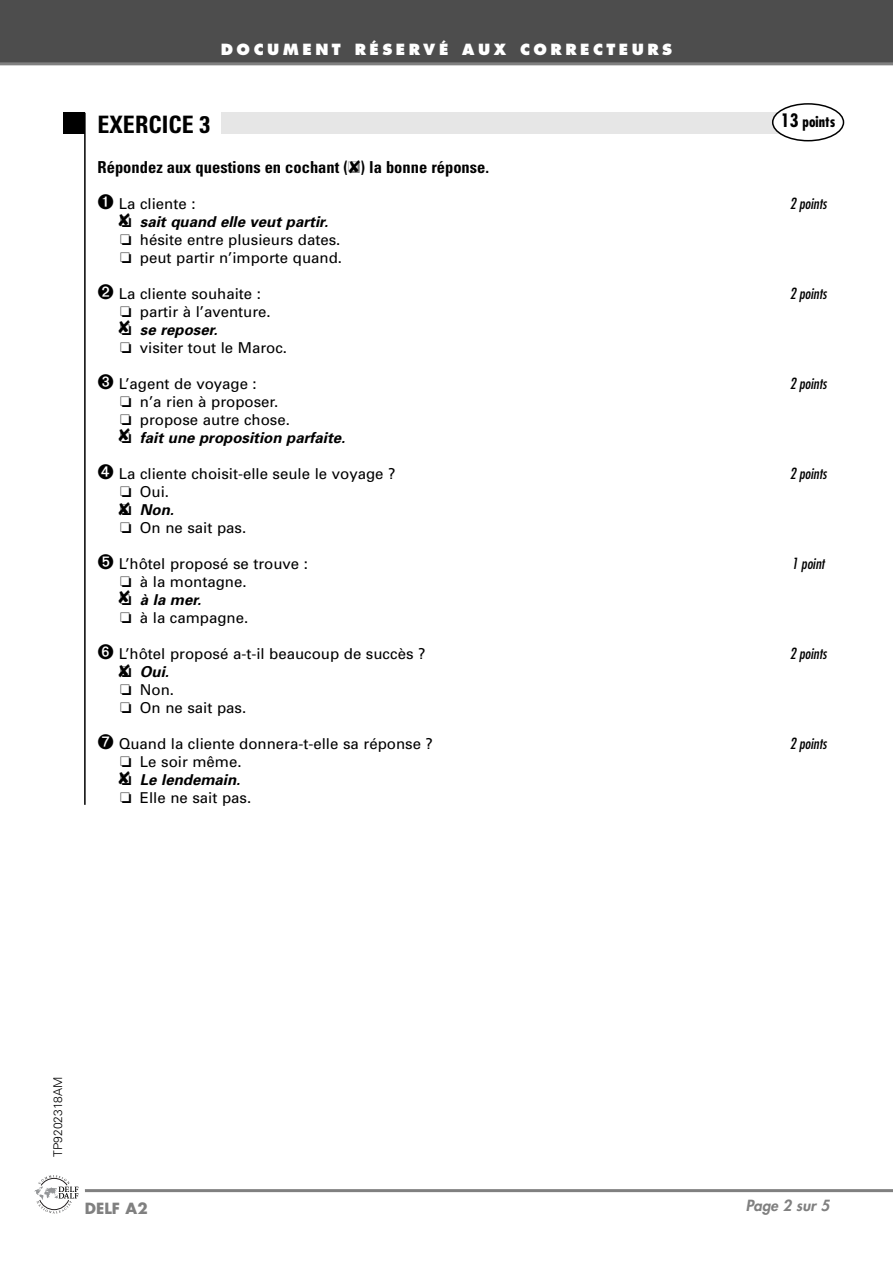
<style>
.page{position:relative;width:893px;height:1263px;background:#fff}
.page>*{position:absolute;margin:0;border:0;box-sizing:border-box;transform-origin:0 0}
.t1{font:700 condensed 24px "Univers";color:#000}
.t2{font:700 condensed 16.5px "Univers";color:#000}
.t3{font:15px/18px "Univers";color:#000}
.t4{font:italic condensed 15px "Futura";color:#000}
.t5{font:800 15px "Futura";letter-spacing:.235em;color:#fff}
.t6{font:italic 800 15px "Futura";color:#808080}
.t7{font:700 condensed 15px "Futura";color:#000}
.t8{font:700 15px "Futura";color:#808080}
.t9{font:300 12px "Univers";color:#000}
.s1{font-size:18px}
.s2{color:#808080}
.s3{font-weight:700;font-style:italic}
</style>
<div class="page">
<div style="left:0;top:0;width:892px;height:64px;background:#4d4d4d"></div>
<hr style="left:85px;top:1189px;width:807px;height:3px;background:#808080">
<hr style="left:0;top:62px;width:892px;height:3px;background:#808080">
<svg style="left:34px;top:1175px;width:45px;height:39px"></svg>
<div style="left:221px;top:113px;width:587px;height:21px;background:#e6e6e6"></div>
<svg style="left:772px;top:103px;width:72px;height:38px"></svg>
<div style="left:64px;top:113px;width:21px;height:21px;background:#000"></div>
<hr style="left:84px;top:113px;width:2px;height:692px;background:#000">
<p class="t5" style="left:221px;top:43px;width:453px">DOCUMENT RÉSERVÉ AUX CORRECTEURS</p>
<h1 class="t1" style="left:98px;top:115px;width:114px">EXERCICE 3</h1>
<p class="t7" style="left:780px;top:115px;width:56px"><span class="s1">13</span> points</p>
<p class="t2" style="left:98px;top:161px;width:393px">Répondez aux questions en cochant (<span class="s2">❏</span>) la bonne réponse.</p>
<p class="t3" style="left:98px;top:196px;width:99px">➊ La cliente :</p>
<p class="t4" style="left:789px;top:196px;width:38px">2 points</p>
<p class="t3" style="left:120px;top:214px;width:223px">❏ <span class="s3">sait quand elle veut partir. </span>❏ hésite entre plusieurs dates. ❏ peut partir n’importe quand.</p>
<p class="t3" style="left:98px;top:286px;width:165px">➋ La cliente souhaite :</p>
<p class="t4" style="left:789px;top:286px;width:38px">2 points</p>
<p class="t3" style="left:120px;top:304px;width:168px">❏ partir à l’aventure.<br>❏ <span class="s3">se reposer.<br></span>❏ visiter tout le Maroc.</p>
<p class="t3" style="left:98px;top:376px;width:161px">➌ L’agent de voyage :</p>
<p class="t4" style="left:789px;top:376px;width:38px">2 points</p>
<p class="t3" style="left:120px;top:394px;width:227px">❏ n’a rien à proposer.<br>❏ propose autre chose.<br>❏ <span class="s3">fait une proposition parfaite.</span></p>
<p class="t3" style="left:98px;top:466px;width:299px">➍ La cliente choisit-elle seule le voyage ?</p>
<p class="t4" style="left:789px;top:466px;width:38px">2 points</p>
<p class="t3" style="left:120px;top:484px;width:128px">❏ Oui.<br>❏ <span class="s3">Non.<br></span>❏ On ne sait pas.</p>
<p class="t3" style="left:98px;top:556px;width:212px">➎ L’hôtel proposé se trouve :</p>
<p class="t4" style="left:791px;top:556px;width:34px">1 point</p>
<p class="t3" style="left:120px;top:574px;width:130px">❏ à la montagne. ❏ <span class="s3">à la mer.<br></span>❏ à la campagne.</p>
<p class="t3" style="left:98px;top:646px;width:329px">➏ L’hôtel proposé a-t-il beaucoup de succès ?</p>
<p class="t4" style="left:789px;top:646px;width:38px">2 points</p>
<p class="t3" style="left:120px;top:664px;width:128px">❏ <span class="s3">Oui.<br></span>❏ Non.<br>❏ On ne sait pas.</p>
<p class="t3" style="left:98px;top:736px;width:337px">➐ Quand la cliente donnera-t-elle sa réponse ?</p>
<p class="t4" style="left:789px;top:736px;width:38px">2 points</p>
<p class="t3" style="left:120px;top:754px;width:133px">❏ Le soir même. ❏ <span class="s3">Le lendemain. </span>❏ Elle ne sait pas.</p>
<p class="t9" style="left:53px;top:1157px;width:82px;rotate:-90deg">TP9202318AM</p>
<p class="t8" style="left:85px;top:1201px;width:64px">DELF A2</p>
<p class="t6" style="left:745px;top:1198px;width:85px">Page 2 sur 5</p>
</div>
